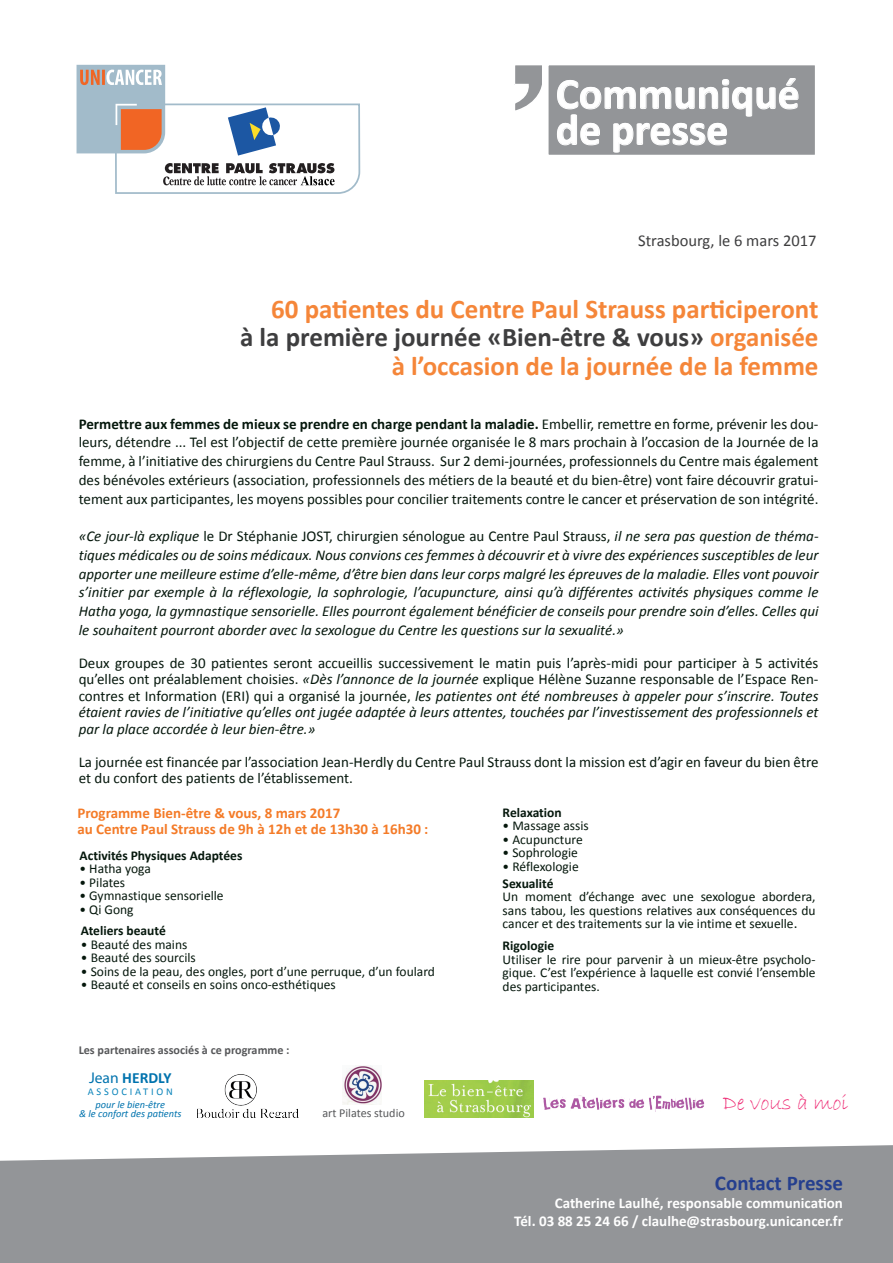
<style>
.page{position:relative;width:893px;height:1263px;background:#fff}
.page>*{position:absolute;margin:0;border:0;box-sizing:border-box;transform-origin:0 0}
.t1{font:700 43.65px/36px "Calibri";color:#fff}
.t2{font:700 27px/28.5px "Calibri";color:#f58639;text-align:right}
.t3{font:22.5px "Bradley Hand ITC";letter-spacing:-.01em;color:#ee2973}
.t4{font:700 21px "Calibri";color:#253f8e}
.t5{font:16.5px "Calibri";color:#3e3e3f}
.t6{font:700 15.6px "Calibri";color:#0073ae}
.t7{font:15px/16.5px "Calibri";color:#05170c;text-align:justify}
.t8{font:italic 15px/18.8px "Calibri";color:#05170c;text-align:justify}
.t9{font:700 15px/18px "Calibri";color:#fff;text-align:right}
.t10{font:700 15px/16.5px "Calibri";color:#f47b28}
.t11{font:13.5px/13.5px "Calibri";color:#05170c;text-align:justify}
.t12{font:700 13.5px "Calibri";color:#05170c}
.t13{font:700 12.15px "Calibri";color:#57585a}
.t14{font:12.15px "Calibri";color:#57585a}
.t15{font:italic 10.35px/9.4px "Calibri";color:#0073ae;text-align:center}
.t16{font:10.35px "Calibri";letter-spacing:.27em;color:#0c85bb}
.s1{color:#3e3e3f}
.s2{font-weight:700}
.s3{font-style:normal}
.s4{font-style:italic}
.s5{font-family:"Myriad Pro";font-weight:400}
.s6{font-size:15px}
</style>
<div class="page">
<svg style="left:0;top:1145px;width:893px;height:118px;background:#9a9c9e"></svg>
<svg style="left:514px;top:65px;width:28px;height:46px"></svg>
<div style="left:548px;top:65px;width:268px;height:91px;background:#939598"></div>
<svg style="left:557px;top:78px;width:242px;height:75px"></svg>
<div style="left:547px;top:64px;width:269px;height:92px;border:2px solid #fff"></div>
<svg style="left:77px;top:65px;width:284px;height:129px"></svg>
<img style="left:198px;top:1075px;width:100px;height:42px">
<img style="left:425px;top:1081px;width:109px;height:36px">
<img style="left:544px;top:1095px;width:161px;height:17px">
<img style="left:342px;top:1065px;width:40px;height:40px">
<h1 class="t1" style="left:556px;top:74px;width:245px">Communiqué de presse</h1>
<p class="t5" style="left:638px;top:230px;width:180px">Strasbourg, le 6 mars 2017</p>
<h2 class="t2" style="left:240px;top:293px;width:580px">60 patientes du Centre Paul Strauss participeront<br><span class="s1">à la première journée «Bien-être &amp; vous»</span> organisée à l’occasion de la journée de la femme</h2>
<p class="t7" style="left:79px;top:413px;width:741px;line-height:18.8px"><span class="s2">Permettre aux femmes de mieux se prendre en charge pendant la maladie.</span> Embellir, remettre en forme, prévenir les dou&shy;leurs, détendre ... Tel est l’objectif de cette première journée organisée le 8 mars prochain à l’occasion de la Journée de la femme, à l’initiative des chirurgiens du Centre Paul Strauss. Sur 2 demi-journées, professionnels du Centre mais également des bénévoles extérieurs (association, professionnels des métiers de la beauté et du bien-être) vont faire découvrir gratui&shy;tement aux participantes, les moyens possibles pour concilier traitements contre le cancer et préservation de son intégrité.</p>
<p class="t8" style="left:79px;top:526px;width:741px">«Ce jour-là explique <span class="s3">le Dr Stéphanie JOST, chirurgien sénologue au Centre Paul Strauss,</span> il ne sera pas question de théma&shy;tiques médicales ou de soins médicaux. Nous convions ces femmes à découvrir et à vivre des expériences susceptibles de leur apporter une meilleure estime d’elle-même, d’être bien dans leur corps malgré les épreuves de la maladie. Elles vont pouvoir s’initier par exemple à la réflexologie, la sophrologie, l’acupuncture, ainsi qu’à différentes activités physiques comme le Hatha yoga, la gymnastique sensorielle. Elles pourront également bénéficier de conseils pour prendre soin d’elles. Celles qui le souhaitent pourront aborder avec la sexologue du Centre les questions sur la sexualité.»</p>
<p class="t7" style="left:79px;top:654px;width:741px">Deux groupes de 30 patientes seront accueillis successivement le matin puis l’après-midi pour participer à 5 activités qu’elles ont préalablement choisies. <span class="s4">«Dès l’annonce de la journée</span> explique Hélène Suzanne responsable de l’Espace Ren&shy;contres et Information (ERI) qui a organisé la journée, <span class="s4">les patientes ont été nombreuses à appeler pour s’inscrire. Toutes étaient ravies de l’initiative qu’elles ont jugée adaptée à leurs attentes, touchées par l’investissement des professionnels et par la place accordée à leur bien-être.»</span></p>
<p class="t7" style="left:79px;top:753px;width:741px">La journée est financée par l’association Jean-Herdly du Centre Paul Strauss dont la mission est d’agir en faveur du bien être et du confort des patients de l’établissement.</p>
<p class="t10" style="left:77px;top:804px;width:353px">Programme Bien-être &amp; vous, 8 mars 2017<br>au Centre Paul Strauss de 9h à 12h et de 13h30 à 16h30 :</p>
<p class="t12" style="left:80px;top:847px;width:164px">Activités Physiques Adaptées</p>
<p class="t11" style="left:80px;top:861px;width:73px">• Hatha yoga</p>
<p class="t11" style="left:80px;top:875px;width:47px">• Pilates</p>
<p class="t11" style="left:80px;top:888px;width:146px">• Gymnastique sensorielle</p>
<p class="t11" style="left:80px;top:902px;width:56px">• Qi Gong</p>
<p class="t12" style="left:81px;top:922px;width:86px">Ateliers beauté</p>
<p class="t11" style="left:81px;top:937px;width:108px">• Beauté des mains</p>
<p class="t11" style="left:81px;top:950px;width:116px">• Beauté des sourcils</p>
<p class="t11" style="left:81px;top:964px;width:355px">• Soins de la peau, des ongles, port d’une perruque, d’un foulard</p>
<p class="t11" style="left:81px;top:977px;width:256px">• Beauté et conseils en soins onco-esthétiques</p>
<p class="t13" style="left:79px;top:1043px;width:212px">Les partenaires associés à ce programme :</p>
<p class="t6" style="left:89px;top:1068px;width:84px"><span class="s5">Jean</span> HERDLY</p>
<p class="t16" style="left:88px;top:1085px;width:87px">ASSOCIATION</p>
<p class="t15" style="left:79px;top:1099px;width:104px">pour le bien-être<br>&amp; le confort des patients</p>
<p class="t14" style="left:322px;top:1105px;width:84px">art Pilates studio</p>
<p class="t12" style="left:503px;top:804px;width:61px">Relaxation</p>
<p class="t11" style="left:503px;top:818px;width:88px">• Massage assis</p>
<p class="t11" style="left:503px;top:832px;width:82px">• Acupuncture</p>
<p class="t11" style="left:503px;top:845px;width:77px">• Sophrologie</p>
<p class="t11" style="left:503px;top:859px;width:78px">• Réflexologie</p>
<p class="t12" style="left:503px;top:875px;width:52px">Sexualité</p>
<p class="t11" style="left:503px;top:889px;width:314px">Un moment d’échange avec une sexologue abordera, sans tabou, les questions relatives aux conséquences du cancer et des traitements sur la vie intime et sexuelle<span class="s6">.</span></p>
<p class="t12" style="left:503px;top:937px;width:53px">Rigologie</p>
<p class="t11" style="left:503px;top:952px;width:314px">Utiliser le rire pour parvenir à un mieux-être psycholo&shy;gique. C’est l’expérience à laquelle est convié l’ensemble des participantes.</p>
<h3 class="t3" style="left:723px;top:1088px;width:127px">De vous à moi</h3>
<h3 class="t4" style="left:715px;top:1170px;width:130px">Contact Presse</h3>
<p class="t9" style="left:514px;top:1193px;width:330px">Catherine Laulhé, responsable communication<br>Tél. 03 88 25 24 66 / claulhe@strasbourg.unicancer.fr</p>
</div>
